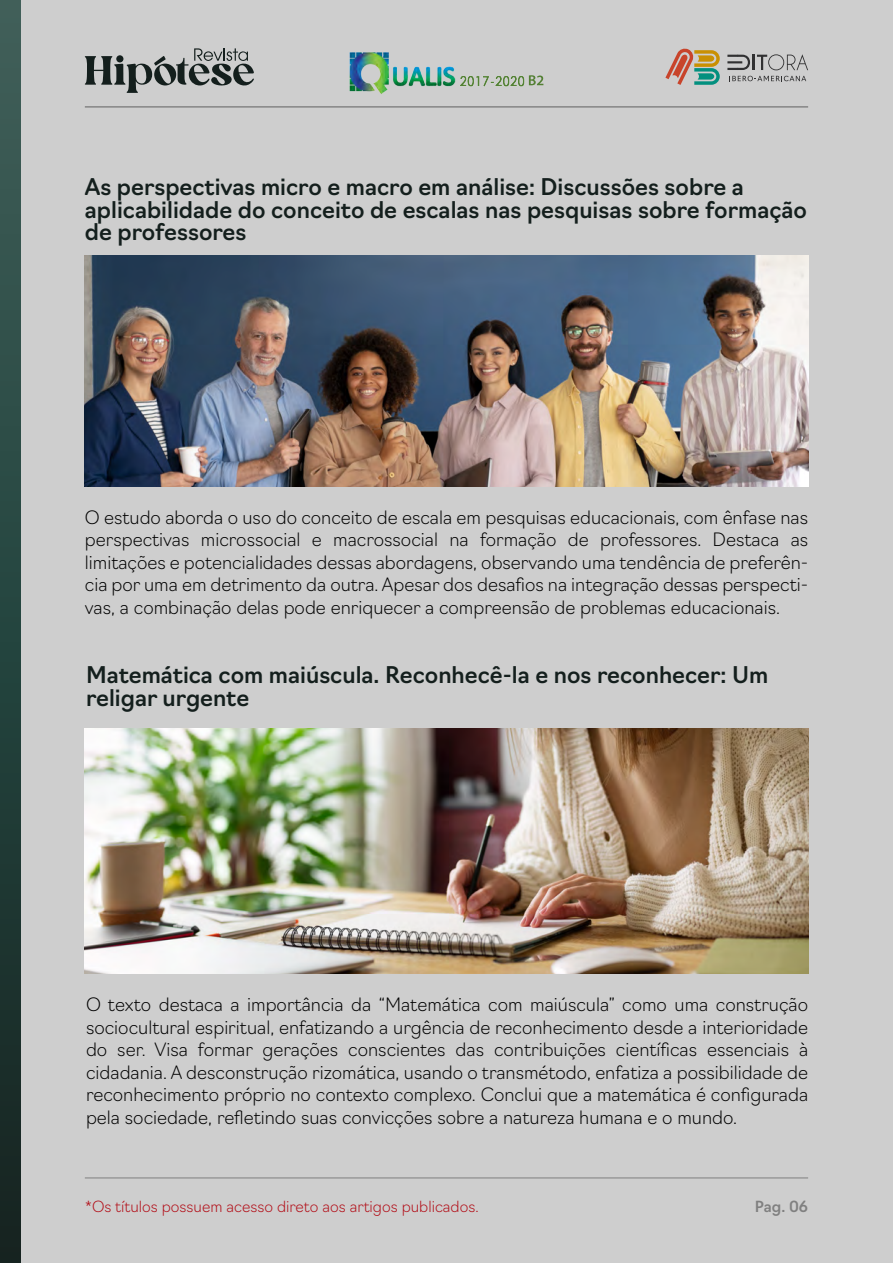
<style>
.page{position:relative;width:893px;height:1263px;background:#fff}
.page>*{position:absolute;margin:0;border:0;box-sizing:border-box;transform-origin:0 0}
.t1{font:500 22.5px/22.5px "Navigo";color:#141f1d}
.t2{font:18px/22.5px "Navigo Extra Light 2";color:#000;text-align:justify}
.t3{font:15px "Navigo Extra Light 2";color:#b20b15}
.t4{font:500 15px "Navigo";color:#808080}
</style>
<div class="page">
<div style="left:0;top:0;width:893px;height:1262px;background:#cecece"></div>
<svg style="left:665px;top:48px;width:55px;height:37px"></svg>
<svg style="left:727px;top:54px;width:81px;height:16px"></svg>
<svg style="left:729px;top:76px;width:77px;height:5px"></svg>
<hr style="left:85px;top:107px;width:723px;height:1px;background:#606060">
<hr style="left:85px;top:1177px;width:723px;height:1px;background:#808080">
<svg style="left:85px;top:48px;width:169px;height:45px"></svg>
<div style="left:0;top:0;width:20px;height:1263px;background:linear-gradient(to bottom,#3d615b,#122521)"></div>
<img style="left:350px;top:52px;width:105px;height:42px">
<img style="left:460px;top:76px;width:69px;height:11px">
<svg style="left:529px;top:75px;width:14px;height:10px"></svg>
<img style="left:85px;top:255px;width:723px;height:232px">
<img style="left:85px;top:729px;width:723px;height:244px">
<p class="t1" style="left:85px;top:174px;width:724px">As perspectivas micro e macro em análise: Discussões sobre a aplicabilidade do conceito de escalas nas pesquisas sobre formação de professores</p>
<p class="t2" style="left:85px;top:505px;width:725px">O estudo aborda o uso do conceito de escala em pesquisas educacionais, com ênfase nas perspectivas microssocial e macrossocial na formação de professores. Destaca as limitações e potencialidades dessas abordagens, observando uma tendência de preferên&shy;cia por uma em detrimento da outra. Apesar dos desafios na integração dessas perspecti&shy;vas, a combinação delas pode enriquecer a compreensão de problemas educacionais.</p>
<p class="t1" style="left:86px;top:662px;width:684px">Matemática com maiúscula. Reconhecê-la e nos reconhecer: Um religar urgente</p>
<p class="t2" style="left:86px;top:992px;width:724px">O texto destaca a importância da “Matemática com maiúscula” como uma construção sociocultural espiritual, enfatizando a urgência de reconhecimento desde a interioridade do ser. Visa formar gerações conscientes das contribuições científicas essenciais à cidadania. A desconstrução rizomática, usando o transmétodo, enfatiza a possibilidade de reconhecimento próprio no contexto complexo. Conclui que a matemática é configurada pela sociedade, refletindo suas convicções sobre a natureza humana e o mundo.</p>
<p class="t3" style="left:85px;top:1194px;width:395px">*Os títulos possuem acesso direto aos artigos publicados.</p>
<p class="t4" style="left:755px;top:1194px;width:55px">Pag. 06</p>
</div>
